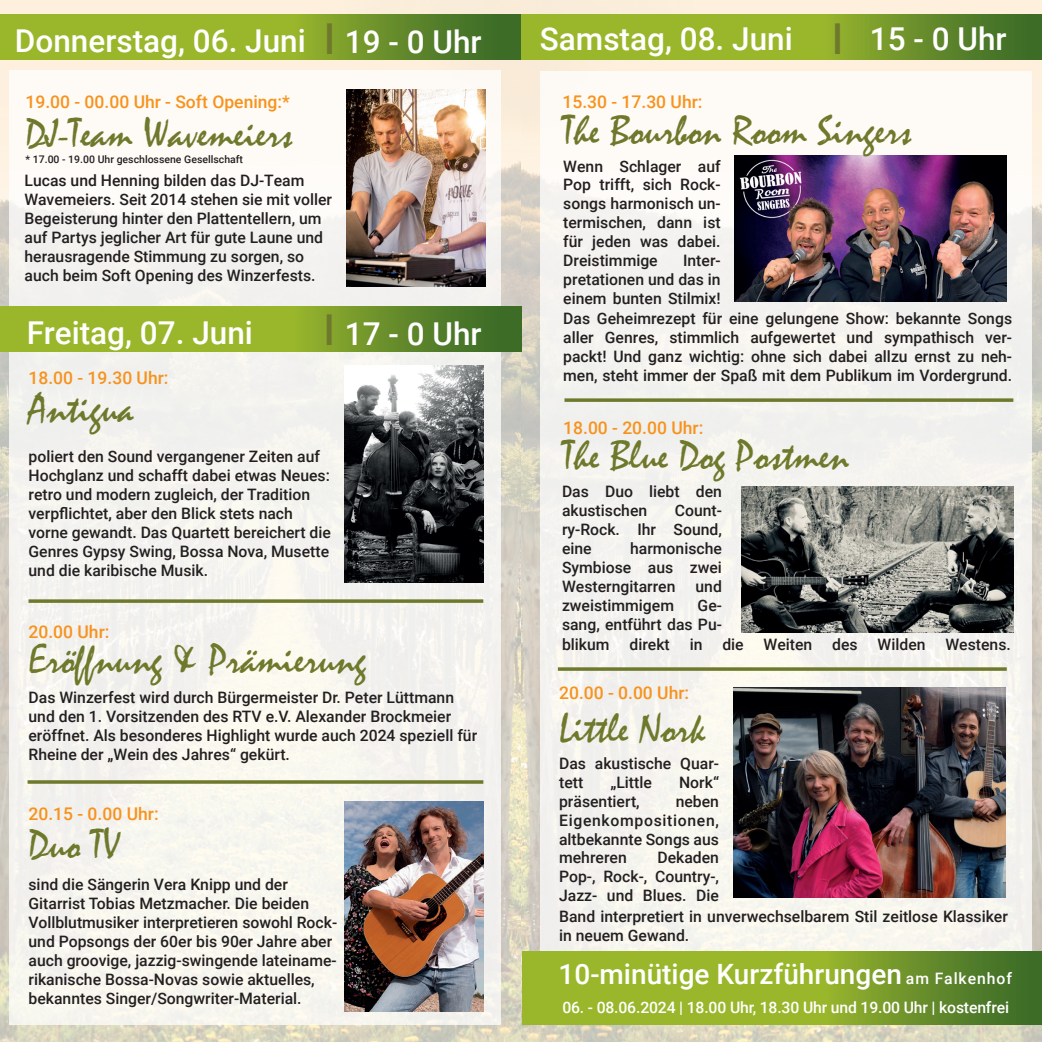
<style>
.page{position:relative;width:1042px;height:1042px;background:#fff}
.page>*{position:absolute;margin:0;border:0;box-sizing:border-box;transform-origin:0 0}
.t1{font:43.75px "Bebas Neue";color:#6e792c}
.t2{font:42px "Mistral";color:#6e792c}
.t3{font:500 31.5px "Roboto";color:#fff}
.t4{font:500 28px "Roboto";color:#fff}
.t5{font:500 17.5px "Roboto";color:#f7931d}
.t6{font:500 15.75px/18.9px "Roboto";color:#231f20}
.t7{font:500 15.75px "Roboto";letter-spacing:-.01em;color:#fff}
.t8{font:500 10.5px "Roboto";color:#231f20}
.s1{font-family:"Bebas Neue";font-weight:400;font-size:43.75px;color:#6e792c}
.s2{font-size:15.75px}
</style>
<div class="page">
<img style="left:0;top:0;width:1042px;height:1042px">
<div style="left:9px;top:71px;width:491px;height:953px;background:#f5f4ef"></div>
<div style="left:541px;top:71px;width:491px;height:953px;background:#f5f3ef"></div>
<svg style="left:521px;top:15px;width:521px;height:45px;background:#83a42b"></svg>
<svg style="left:29px;top:599px;width:454px;height:4px;background:#7e8743"></svg>
<svg style="left:28px;top:780px;width:455px;height:4px;background:#7e8843"></svg>
<svg style="left:558px;top:667px;width:449px;height:4px;background:#7e8743"></svg>
<svg style="left:564px;top:398px;width:449px;height:4px;background:#7e8744"></svg>
<svg style="left:0;top:15px;width:521px;height:45px;background:#81a32b"></svg>
<img style="left:345px;top:365px;width:138px;height:217px">
<img style="left:345px;top:801px;width:138px;height:210px">
<img style="left:347px;top:90px;width:138px;height:196px">
<svg style="left:0;top:306px;width:521px;height:45px;background:#81a32b"></svg>
<img style="left:735px;top:155px;width:272px;height:146px">
<img style="left:741px;top:486px;width:272px;height:146px">
<img style="left:733px;top:687px;width:272px;height:210px">
<svg style="left:522px;top:951px;width:520px;height:73px;background:#83a42b"></svg>
<h3 class="t3" style="left:15px;top:19px;width:468px">Donnerstag, 06. Juni <span class="s1">I</span> 19 - 0 Uhr</h3>
<h1 class="t1" style="left:833px;top:14px;width:10px">I</h1>
<h3 class="t3" style="left:540px;top:17px;width:254px">Samstag, 08. Juni</h3>
<h3 class="t3" style="left:870px;top:17px;width:138px">15 - 0 Uhr</h3>
<p class="t5" style="left:26px;top:90px;width:266px">19.00 - 00.00 Uhr - Soft Opening:*</p>
<h2 class="t2" style="left:26px;top:108px;width:269px">DJ-Team Wavemeiers</h2>
<p class="t6" style="left:25px;top:171px;width:309px">Lucas und Henning bilden das DJ-Team Wavemeiers. Seit 2014 stehen sie mit voller Begeisterung hinter den Plattentellern, um auf Partys jeglicher Art für gute Laune und herausragende Stimmung zu sorgen, so auch beim Soft Opening des Winzerfests.</p>
<h3 class="t3" style="left:27px;top:311px;width:228px">Freitag, 07. Juni</h3>
<h3 class="t3" style="left:325px;top:312px;width:158px"><span class="s1">I</span> 17 - 0 Uhr</h3>
<p class="t8" style="left:26px;top:152px;width:219px">* 17.00 - 19.00 Uhr geschlossene Gesellschaft</p>
<p class="t5" style="left:29px;top:365px;width:142px">18.00 - 19.30 Uhr:</p>
<h2 class="t2" style="left:29px;top:383px;width:107px">Antigua</h2>
<p class="t6" style="left:29px;top:447px;width:304px">poliert den Sound vergangener Zeiten auf Hochglanz und schafft dabei etwas Neues: retro und modern zugleich, der Tradition verpflichtet, aber den Blick stets nach vorne gewandt. Das Quartett bereichert die Genres Gypsy Swing, Bossa Nova, Musette und die karibische Musik.</p>
<p class="t5" style="left:29px;top:620px;width:82px">20.00 Uhr:</p>
<h2 class="t2" style="left:29px;top:634px;width:339px">Eröffnung &amp; Prämierung</h2>
<p class="t6" style="left:29px;top:687px;width:450px">Das Winzerfest wird durch Bürgermeister Dr. Peter Lüttmann und den 1. Vorsitzenden des RTV e.V. Alexander Brockmeier eröffnet. Als besonderes Highlight wurde auch 2024 speziell für Rheine der „Wein des Jahres“ gekürt.</p>
<p class="t5" style="left:29px;top:801px;width:132px">20.15 - 0.00 Uhr:</p>
<h2 class="t2" style="left:29px;top:820px;width:93px">Duo TV</h2>
<p class="t6" style="left:29px;top:874px;width:310px">sind die Sängerin Vera Knipp und der Gitarrist Tobias Metzmacher. Die beiden Vollblutmusiker interpretieren sowohl Rock&shy;und Popsongs der 60er bis 90er Jahre aber auch groovige, jazzig-swingende lateiname&shy;rikanische Bossa-Novas sowie aktuelles, bekanntes Singer/Songwriter-Material.</p>
<p class="t5" style="left:562px;top:90px;width:142px">15.30 - 17.30 Uhr:</p>
<h2 class="t2" style="left:562px;top:105px;width:350px">The Bourbon Room Singers</h2>
<p class="t6" style="left:563px;top:156px;width:159px;text-align:justify">Wenn Schlager auf Pop trifft, sich Rock&shy;songs harmonisch un&shy;termischen, dann ist für jeden was dabei.<br>Dreistimmige</p>
<p class="t6" style="left:563px;top:250px;width:159px;text-align:justify;text-indent:120px">Inter&shy;pretationen und das in einem bunten Stilmix!</p>
<p class="t6" style="left:563px;top:308px;width:450px;text-align:justify">Das Geheimrezept für eine gelungene Show: bekannte Songs aller Genres, stimmlich aufgewertet und sympathisch ver&shy;packt! Und ganz wichtig: ohne sich dabei allzu ernst zu neh&shy;men, steht immer der Spaß mit dem Publikum im Vordergrund.</p>
<p class="t5" style="left:563px;top:415px;width:142px">18.00 - 20.00 Uhr:</p>
<h2 class="t2" style="left:562px;top:430px;width:288px">The Blue Dog Postmen</h2>
<p class="t6" style="left:562px;top:482px;width:161px">Das Duo liebt den akustischen</p>
<p class="t6" style="left:562px;top:500px;width:161px;text-align:justify;text-indent:113px">Count&shy;ry-Rock. Ihr Sound, eine</p>
<p class="t6" style="left:562px;top:538px;width:161px;text-align:justify;text-indent:68px">harmonische Symbiose aus zwei Westerngitarren</p>
<p class="t6" style="left:695px;top:576px;width:28px">und</p>
<p class="t6" style="left:562px;top:595px;width:113px">zweistimmigem</p>
<p class="t6" style="left:562px;top:595px;width:161px;text-align:right">Ge-<br>sang, entführt das Pu-</p>
<p class="t6" style="left:562px;top:634px;width:49px">blikum</p>
<p class="t6" style="left:629px;top:634px;width:42px">direkt</p>
<p class="t6" style="left:690px;top:634px;width:14px">in</p>
<p class="t6" style="left:722px;top:634px;width:23px">die</p>
<p class="t6" style="left:763px;top:634px;width:50px">Weiten</p>
<p class="t6" style="left:832px;top:634px;width:27px">des</p>
<p class="t6" style="left:877px;top:634px;width:49px">Wilden</p>
<p class="t6" style="left:945px;top:634px;width:67px">Westens.</p>
<p class="t5" style="left:559px;top:681px;width:132px">20.00 - 0.00 Uhr:</p>
<h2 class="t2" style="left:559px;top:703px;width:148px">Little Nork</h2>
<p class="t6" style="left:559px;top:753px;width:161px">Das akustische Quar&shy;tett</p>
<p class="t6" style="left:610px;top:772px;width:43px">„Little</p>
<p class="t6" style="left:679px;top:772px;width:41px">Nork“</p>
<p class="t6" style="left:559px;top:791px;width:82px">präsentiert,</p>
<p class="t6" style="left:559px;top:791px;width:161px;text-align:justify;text-indent:117px">neben Eigenkompositionen, altbekannte Songs aus mehreren</p>
<p class="t6" style="left:559px;top:848px;width:161px;text-align:justify;text-indent:98px">Dekaden Pop-, Rock-, Country-, Jazz- und Blues. Die</p>
<p class="t6" style="left:559px;top:906px;width:450px">Band interpretiert in unverwechselbarem Stil zeitlose Klassiker in neuem Gewand.</p>
<h3 class="t4" style="left:558px;top:954px;width:455px">10-minütige Kurzführungen <span class="s2">am Falkenhof</span></h3>
<p class="t7" style="left:562px;top:996px;width:448px">06. - 08.06.2024 | 18.00 Uhr, 18.30 Uhr und 19.00 Uhr | kostenfrei</p>
</div>
